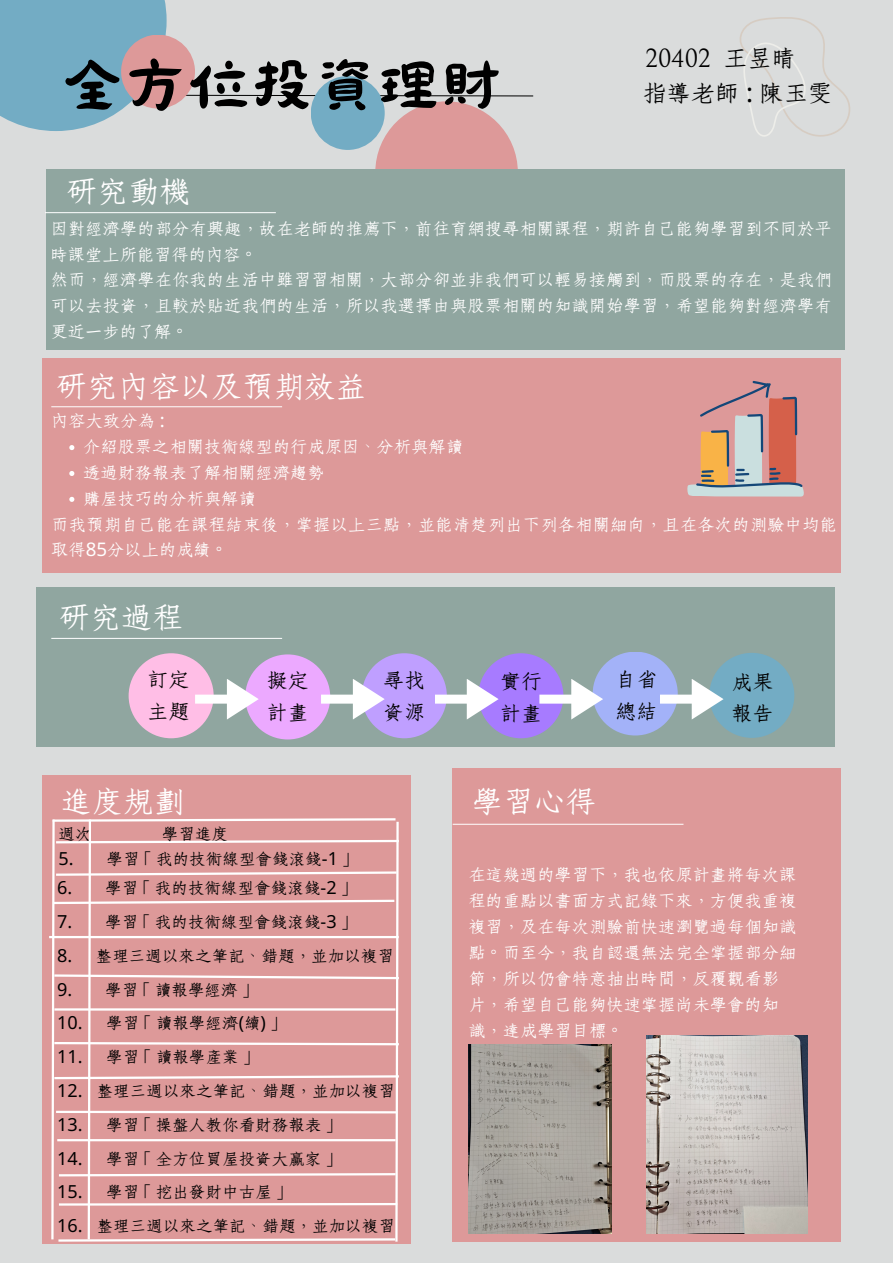
<style>
.page{position:relative;width:893px;height:1263px;background:#dadcdc}
.page>*{position:absolute;margin:0;border:0;box-sizing:border-box;transform-origin:0 0}
.t1{font:64.65px "Canva Li";color:#000}
.t2{font:33.75px "cw Te X Fang Song";color:#fff}
.t3{font:26.25px "cw Te X Fang Song";color:#000}
.t4{font:26.25px "Bellefair";color:#000}
.t5{font:22.8px/31.3px "cw Te X Fang Song";color:#000}
.t6{font:18.75px/25.9px "cw Te X Fang Song";color:#fff}
.t7{font:18px "cw Te X Fang Song";color:#000}
.s1{font-family:"Noto Sans"}
</style>
<div class="page">
<div style="left:375px;top:101px;width:143px;height:142px;background:#d99;border-radius:50%"></div>
<div style="left:46px;top:169px;width:798px;height:181px;background:#90a6a0"></div>
<div style="left:43px;top:359px;width:798px;height:214px;background:#d99"></div>
<svg style="left:187px;top:94px;width:347px;height:3px"></svg>
<div style="left:42px;top:775px;width:368px;height:469px;background:#d99"></div>
<div style="left:453px;top:768px;width:388px;height:473px;background:#d99"></div>
<hr style="left:45px;top:212px;width:231px;height:1px;background:#fff">
<hr style="left:453px;top:824px;width:230px;height:1px;background:#fff">
<hr style="left:51px;top:406px;width:231px;height:1px;background:#fff">
<img style="left:647px;top:1035px;width:161px;height:199px">
<div style="left:36px;top:587px;width:798px;height:159px;background:#90a6a0"></div>
<hr style="left:51px;top:638px;width:231px;height:1px;background:#fff">
<div style="left:129px;top:653px;width:85px;height:85px;background:#ffbee6;border-radius:50%"></div>
<div style="left:245px;top:654px;width:85px;height:85px;background:#eca9ff;border-radius:50%"></div>
<div style="left:362px;top:653px;width:85px;height:85px;background:#bf9fff;border-radius:50%"></div>
<div style="left:478px;top:653px;width:85px;height:85px;background:#a77bff;border-radius:50%"></div>
<div style="left:592px;top:652px;width:86px;height:83px;background:#a3b2f8;border-radius:50%"></div>
<div style="left:709px;top:653px;width:85px;height:85px;background:#73acc4;border-radius:50%"></div>
<svg style="left:195px;top:679px;width:64px;height:40px"></svg>
<svg style="left:660px;top:679px;width:63px;height:40px"></svg>
<svg style="left:435px;top:679px;width:63px;height:40px"></svg>
<svg style="left:321px;top:679px;width:64px;height:40px"></svg>
<svg style="left:539px;top:679px;width:64px;height:40px"></svg>
<svg style="left:740px;top:17px;width:110px;height:120px"></svg>
<div style="left:311px;top:76px;width:74px;height:74px;background:#73acc4;border-radius:50%"></div>
<div style="left:0;top:0;width:167px;height:131px;background:#73acc4"></div>
<div style="left:121px;top:35px;width:74px;height:74px;background:#d99;border-radius:50%"></div>
<hr style="left:49px;top:936px;width:350px;height:2px;background:#fff">
<svg style="left:687px;top:381px;width:117px;height:116px"></svg>
<img style="left:469px;top:1044px;width:142px;height:190px">
<svg style="left:69px;top:445px;width:5px;height:5px"></svg>
<svg style="left:69px;top:471px;width:5px;height:5px"></svg>
<svg style="left:69px;top:497px;width:5px;height:5px"></svg>
<svg style="left:50px;top:818px;width:349px;height:424px"></svg>
<p class="t1" style="left:61px;top:57px;width:444px">全方位投資理財</p>
<p class="t2" style="left:66px;top:176px;width:126px">研究動機</p>
<p class="t4" style="left:645px;top:44px;width:67px">20402</p>
<p class="t3" style="left:723px;top:46px;width:74px">王昱晴</p>
<p class="t3" style="left:642px;top:81px;width:191px">指導老師 <span class="s1">:</span> 陳玉雯</p>
<p class="t6" style="left:51px;top:216px;width:782px">因對經濟學的部分有興趣，故在老師的推薦下，前往育網搜尋相關課程，期許自己能夠學習到不同於平時課堂上所能習得的內容。</p>
<p class="t6" style="left:51px;top:268px;width:782px;text-align:justify">然而，經濟學在你我的生活中雖習習相關，大部分卻並非我們可以輕易接觸到，而股票的存在，是我們可以去投資，且較於貼近我們的生活，所以我選擇由與股票相關的知識開始學習，希望能夠對經濟學有更近一步的了解。</p>
<p class="t2" style="left:56px;top:371px;width:312px">研究內容以及預期效益</p>
<p class="t6" style="left:51px;top:408px;width:115px">內容大致分為 <span class="s1">:</span></p>
<p class="t6" style="left:83px;top:434px;width:381px">介紹股票之相關技術線型的行成原因、分析與解讀</p>
<p class="t6" style="left:83px;top:460px;width:243px">透過財務報表了解相關經濟趨勢</p>
<p class="t6" style="left:83px;top:486px;width:174px">購屋技巧的分析與解讀</p>
<p class="t6" style="left:51px;top:512px;width:787px">而我預期自己能在課程結束後，掌握以上三點，並能清楚列出下列各相關細向，且在各次的測驗中均能取得<span class="s1">85</span>分以上的成績。</p>
<p class="t2" style="left:59px;top:601px;width:126px">研究過程</p>
<p class="t5" style="left:147px;top:664px;width:43px">訂定主題</p>
<p class="t5" style="left:615px;top:664px;width:43px">自省總結</p>
<p class="t5" style="left:267px;top:666px;width:43px">擬定計畫</p>
<p class="t5" style="left:383px;top:666px;width:43px">尋找資源</p>
<p class="t5" style="left:731px;top:667px;width:43px">成果報告</p>
<p class="t5" style="left:500px;top:667px;width:43px">實行計畫</p>
<p class="t2" style="left:61px;top:786px;width:126px">進度規劃</p>
<p class="t2" style="left:472px;top:786px;width:126px">學習心得</p>
<p class="t7" style="left:58px;top:826px;width:35px">週次</p>
<p class="t7" style="left:162px;top:826px;width:68px">學習進度</p>
<p class="t7" style="left:58px;top:850px;width:297px"><span class="s1">5.</span> 學習「我的技術線型會錢滾錢<span class="s1">-1</span>」</p>
<p class="t7" style="left:57px;top:880px;width:297px"><span class="s1">6.</span> 學習「我的技術線型會錢滾錢<span class="s1">-2</span>」</p>
<p class="t7" style="left:57px;top:914px;width:297px"><span class="s1">7.</span> 學習「我的技術線型會錢滾錢<span class="s1">-3</span>」</p>
<p class="t7" style="left:57px;top:947px;width:338px"><span class="s1">8.</span> 整理三週以來之筆記、錯題，並加以複習</p>
<p class="t7" style="left:57px;top:981px;width:198px"><span class="s1">9.</span> 學習「讀報學經濟」</p>
<p class="t7" style="left:57px;top:1015px;width:227px"><span class="s1">10.</span> 學習「讀報學經濟<span class="s1">(</span>續<span class="s1">)</span>」</p>
<p class="t7" style="left:57px;top:1049px;width:199px"><span class="s1">11.</span> 學習「讀報學產業」</p>
<p class="t7" style="left:57px;top:1082px;width:339px"><span class="s1">12.</span> 整理三週以來之筆記、錯題，並加以複習</p>
<p class="t7" style="left:57px;top:1116px;width:282px"><span class="s1">13.</span> 學習「操盤人教你看財務報表」</p>
<p class="t7" style="left:57px;top:1150px;width:282px"><span class="s1">14.</span> 學習「全方位買屋投資大贏家」</p>
<p class="t7" style="left:57px;top:1184px;width:233px"><span class="s1">15.</span> 學習「挖出發財中古屋」</p>
<p class="t7" style="left:57px;top:1217px;width:339px"><span class="s1">16.</span> 整理三週以來之筆記、錯題，並加以複習</p>
<p class="t6" style="left:468px;top:862px;width:329px">在這幾週的學習下，我也依原計畫將每次課程的重點以書面方式記錄下來，方便我重複複習，及在每次測驗前快速瀏覽過每個知識點。而至今，我自認還無法完全掌握部分細節，所以仍會特意抽出時間，反覆觀看影片，希望自己能夠快速掌握尚未學會的知識，達成學習目標。</p>
</div>
